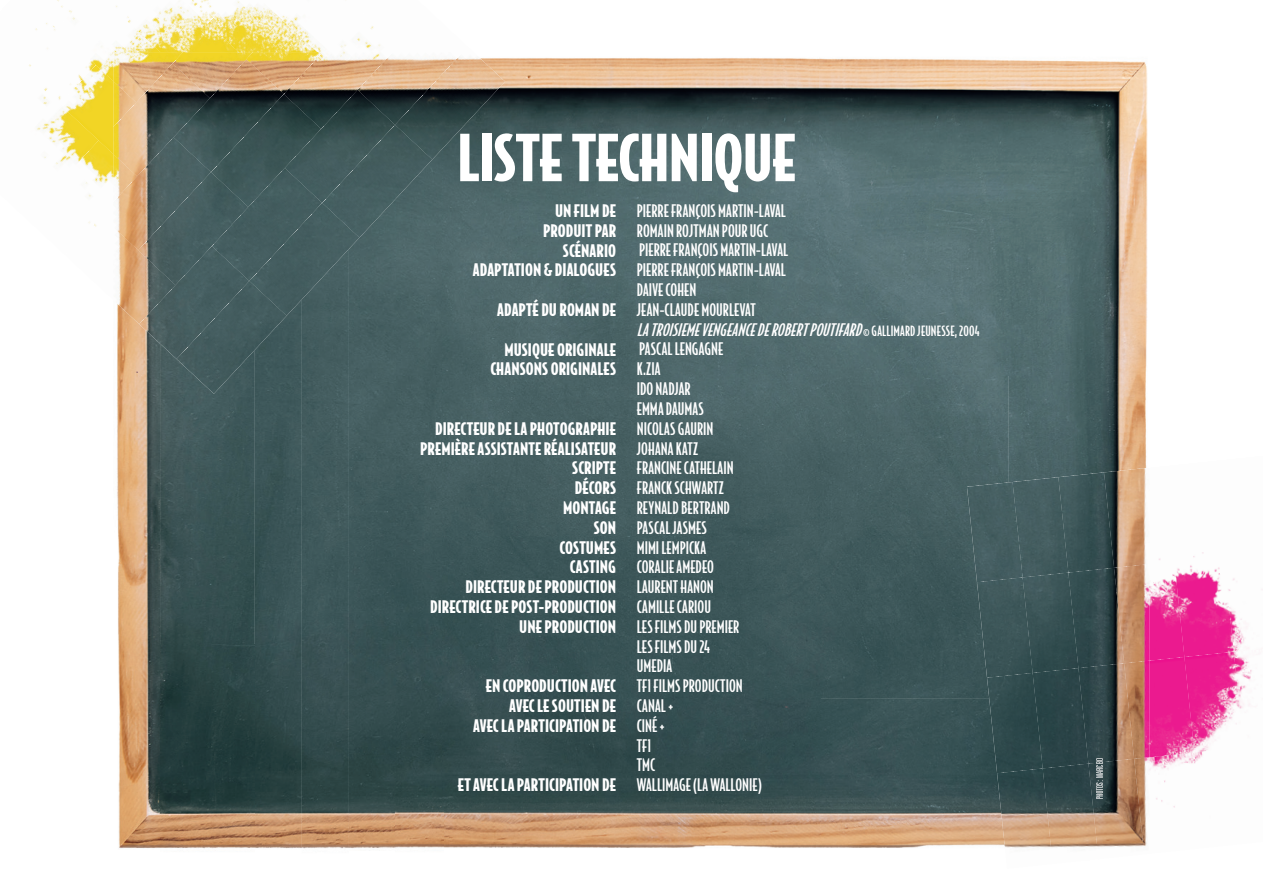
<style>
.page{position:relative;width:1263px;height:893px;background:#fff}
.page>*{position:absolute;margin:0;border:0;box-sizing:border-box;transform-origin:0 0}
.t1{font:900 61.5px "Bodega Sans";letter-spacing:.045em;color:#fff}
.t2{font:500 16.5px/19.8px "Bodega Sans";letter-spacing:.005em;color:#fff}
.t3{font:900 16.5px/19.8px "Bodega Sans";letter-spacing:.05em;color:#fff;text-align:right}
.s1{font-style:italic}
.s2{font-size:13.5px}
</style>
<div class="page">
<img style="left:1150px;top:757px;width:44px;height:51px">
<img style="left:1150px;top:661px;width:44px;height:96px">
<img style="left:1150px;top:574px;width:34px;height:87px">
<img style="left:1194px;top:753px;width:9px;height:11px">
<img style="left:1184px;top:657px;width:50px;height:96px">
<img style="left:1174px;top:565px;width:60px;height:92px">
<img style="left:1234px;top:652px;width:18px;height:72px">
<img style="left:1223px;top:565px;width:40px;height:87px">
<img style="left:317px;top:26px;width:64px;height:26px">
<img style="left:239px;top:1px;width:78px;height:51px">
<img style="left:101px;top:154px;width:12px;height:29px">
<img style="left:261px;top:1px;width:42px;height:20px">
<img style="left:161px;top:1px;width:78px;height:51px">
<img style="left:99px;top:81px;width:14px;height:73px">
<img style="left:85px;top:143px;width:16px;height:84px">
<img style="left:183px;top:0;width:47px;height:23px">
<img style="left:96px;top:11px;width:65px;height:70px">
<img style="left:37px;top:67px;width:62px;height:113px">
<img style="left:104px;top:6px;width:53px;height:20px">
<img style="left:29px;top:29px;width:67px;height:75px">
<img style="left:36px;top:0;width:39px;height:29px">
<img style="left:443px;top:58px;width:565px;height:479px">
<img style="left:1008px;top:60px;width:140px;height:422px">
<img style="left:396px;top:160px;width:47px;height:688px">
<img style="left:349px;top:238px;width:47px;height:610px">
<img style="left:302px;top:316px;width:47px;height:533px">
<img style="left:117px;top:324px;width:43px;height:524px">
<img style="left:255px;top:316px;width:47px;height:533px">
<img style="left:160px;top:359px;width:95px;height:490px">
<div style="left:443px;top:537px;width:544px;height:161px;background:#3b5457"></div>
<img style="left:443px;top:698px;width:554px;height:150px">
<img style="left:997px;top:773px;width:45px;height:75px">
<img style="left:987px;top:678px;width:55px;height:95px">
<img style="left:977px;top:582px;width:55px;height:96px">
<div style="left:967px;top:482px;width:55px;height:100px;background:#455e61"></div>
<img style="left:1042px;top:768px;width:46px;height:80px">
<div style="left:1032px;top:673px;width:56px;height:95px;background:#2a4447"></div>
<img style="left:1022px;top:577px;width:56px;height:96px">
<div style="left:1012px;top:477px;width:56px;height:100px;background:#455e61"></div>
<img style="left:1088px;top:764px;width:46px;height:83px">
<img style="left:1078px;top:668px;width:56px;height:96px">
<img style="left:1068px;top:573px;width:56px;height:95px">
<img style="left:1058px;top:472px;width:56px;height:101px">
<img style="left:1134px;top:759px;width:16px;height:88px">
<img style="left:1124px;top:663px;width:26px;height:96px">
<img style="left:1114px;top:568px;width:36px;height:95px">
<img style="left:1104px;top:468px;width:44px;height:100px">
<img style="left:432px;top:58px;width:73px;height:102px">
<img style="left:359px;top:125px;width:73px;height:113px">
<div style="left:287px;top:203px;width:72px;height:113px;background:#465f62"></div>
<div style="left:176px;top:281px;width:111px;height:113px;background:#425b5d"></div>
<img style="left:393px;top:57px;width:70px;height:68px">
<img style="left:321px;top:90px;width:74px;height:113px">
<div style="left:248px;top:168px;width:74px;height:113px;background:#445d5f"></div>
<img style="left:139px;top:246px;width:110px;height:113px">
<img style="left:321px;top:52px;width:72px;height:77px">
<img style="left:248px;top:94px;width:73px;height:113px">
<img style="left:176px;top:172px;width:72px;height:113px">
<img style="left:117px;top:250px;width:59px;height:74px">
<img style="left:253px;top:52px;width:70px;height:42px">
<img style="left:210px;top:59px;width:74px;height:113px">
<img style="left:117px;top:137px;width:94px;height:113px">
<img style="left:183px;top:52px;width:70px;height:46px">
<img style="left:113px;top:63px;width:97px;height:113px">
<img style="left:113px;top:154px;width:24px;height:48px">
<img style="left:113px;top:52px;width:70px;height:51px">
<img style="left:113px;top:81px;width:23px;height:46px">
<img style="left:1096px;top:758px;width:7px;height:41px">
<h1 class="t1" style="left:457px;top:117px;width:339px">LISTE TECHNIQUE</h1>
<p class="t3" style="left:473px;top:200px;width:145px">UN FILM DE<br>PRODUIT PAR<br>SCÉNARIO<br>ADAPTATION &amp; DIALOGUES</p>
<p class="t3" style="left:497px;top:299px;width:120px">ADAPTÉ DU ROMAN DE</p>
<p class="t3" style="left:490px;top:339px;width:127px">MUSIQUE ORIGINALE<br>CHANSONS ORIGINALES</p>
<p class="t2" style="left:637px;top:200px;width:344px">PIERRE FRANÇOIS MARTIN-LAVAL<br>ROMAIN ROJTMAN POUR UGC<br>PIERRE FRANÇOIS MARTIN-LAVAL<br>PIERRE FRANÇOIS MARTIN-LAVAL<br>DAIVE COHEN<br>JEAN-CLAUDE MOURLEVAT<br><span class="s1">LATROISIEMEVENGEANCEDEROBERTPOUTIFARD</span><span class="s2">© G A L L I M A R D J E U N E S S E , 2 0 0 4<br></span>PASCAL LENGAGNE<br>K.ZIA<br>IDO NADJAR<br>EMMA DAUMAS<br>NICOLAS GAURIN<br>JOHANA KATZ<br>FRANCINE CATHELAIN<br>FRANCK SCHWARTZ<br>REYNALD BERTRAND<br>PASCAL JASMES<br>MIMI LEMPICKA<br>CORALIE AMEDEO<br>LAURENT HANON<br>CAMILLE CARIOU<br>LES FILMS DU PREMIER<br>LES FILMS DU 24<br>UMEDIA<br>TF1 FILMS PRODUCTION<br>CANAL +<br>CINÉ +<br>TF1<br>TMC<br>WALLIMAGE (LA WALLONIE)</p>
<p class="t3" style="left:420px;top:418px;width:198px">DIRECTEUR DE LA PHOTOGRAPHIE<br>PREMIÈRE ASSISTANTE RÉALISATEUR<br>SCRIPTE<br>DÉCORS<br>MONTAGE<br>SON<br>COSTUMES<br>CASTING<br>DIRECTEUR DE PRODUCTION<br>DIRECTRICE DE POST-PRODUCTION<br>UNE PRODUCTION</p>
<p class="t3" style="left:473px;top:675px;width:144px">EN COPRODUCTION AVEC<br>AVEC LE SOUTIEN DE<br>AVEC LA PARTICIPATION DE</p>
<p class="t3" style="left:458px;top:774px;width:160px">ET AVEC LA PARTICIPATION DE</p>
</div>
